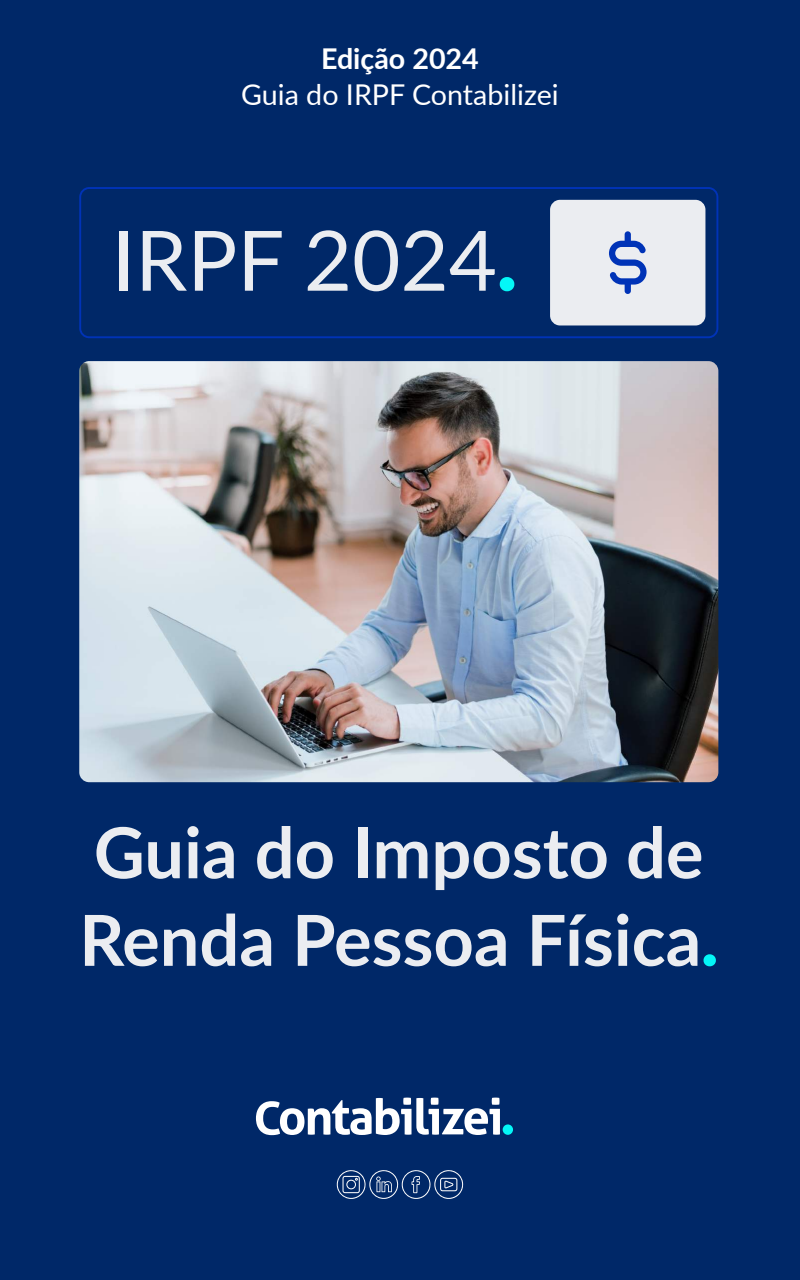
<style>
.page{position:relative;width:800px;height:1280px;background:#002868}
.page>*{position:absolute;margin:0;border:0;box-sizing:border-box;transform-origin:0 0}
.t1{font:83.3px "Lato";color:#ebedf1}
.t2{font:700 70.4px/87.6px "Lato";color:#ebedf1}
.t3{font:28.7px "Lato";color:#fff}
.t4{font:700 28.7px "Lato";color:#fff}
.s1{font-weight:900;color:#04f7f7}
</style>
<div class="page">
<svg style="left:79px;top:187px;width:639px;height:151px"></svg>
<div style="left:550px;top:200px;width:155px;height:125px;background:#ebedf1;border-radius:10px"></div>
<svg style="left:609px;top:231px;width:38px;height:63px"></svg>
<img style="left:79px;top:361px;width:639px;height:421px">
<svg style="left:337px;top:1170px;width:127px;height:29px"></svg>
<div style="left:503px;top:1124px;width:10px;height:11px;background:#04f7f7;border-radius:50%"></div>
<svg style="left:256px;top:1098px;width:244px;height:37px"></svg>
<p class="t4" style="left:321px;top:38px;width:159px">Edição 2024</p>
<p class="t3" style="left:241px;top:74px;width:319px">Guia do IRPF Contabilizei</p>
<p class="t1" style="left:112px;top:201px;width:407px">IRPF 2024<span class="s1">.</span></p>
<p class="t2" style="left:79px;top:806px;width:640px">Guia do Imposto de<br>Renda Pessoa Física<span class="s1">.</span></p>
</div>
